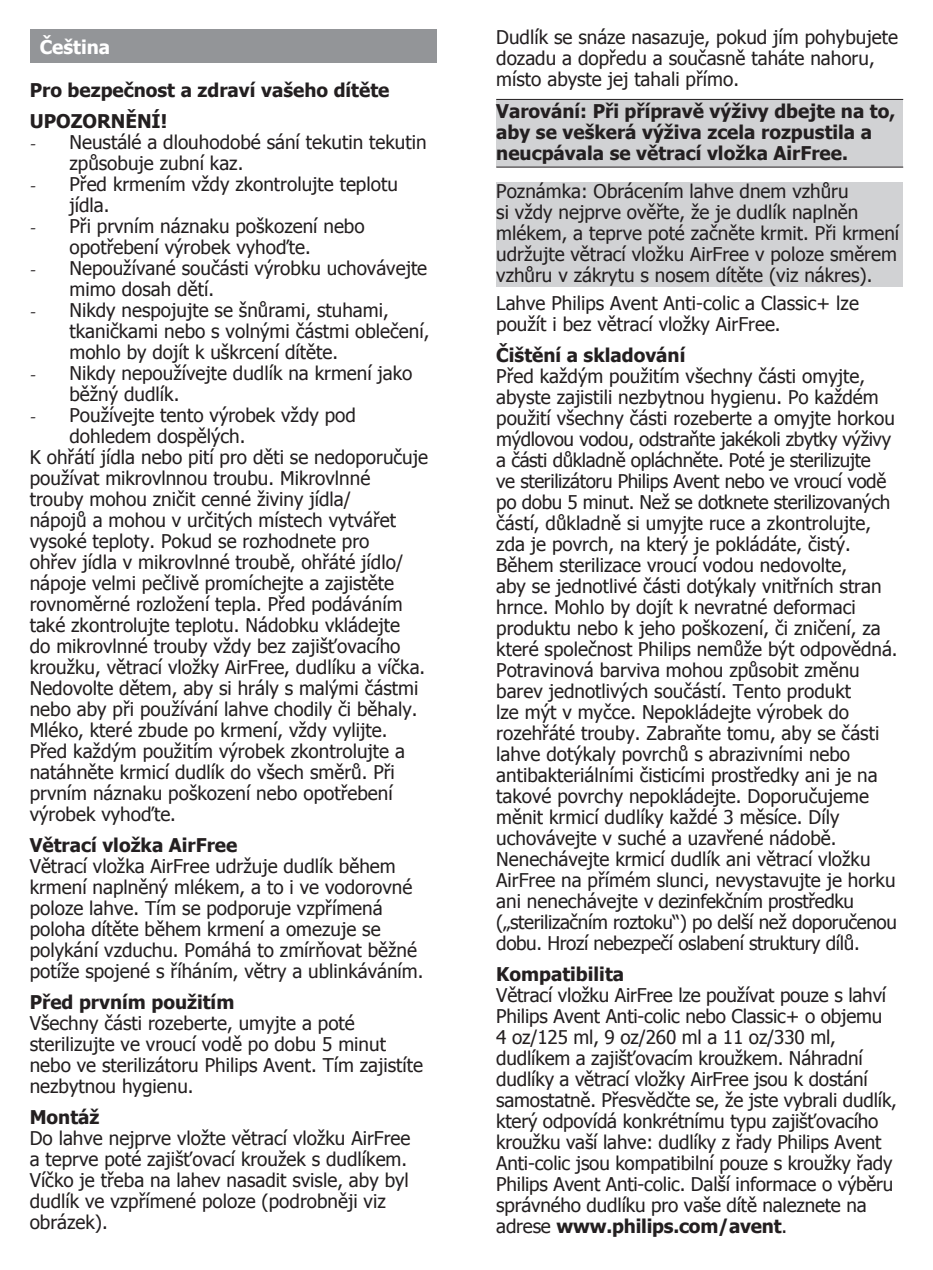
<style>
.page{position:relative;width:933px;height:1270px;background:#fff}
.page>*{position:absolute;margin:0;border:0;box-sizing:border-box;transform-origin:0 0}
.t1{font:18.9px/21px "Tahoma";color:#231f20}
.t2{font:700 18.9px/21px "Tahoma";color:#231f20}
.t3{font:700 18.9px "Tahoma";color:#fff}
.s1{font-family:"Minion Pro"}
.s2{font-weight:700}
</style>
<div class="page">
<div style="left:30px;top:30px;width:407px;height:33px;background:#939598"></div>
<div style="left:496px;top:99px;width:407px;height:68px;background:#d1d2d4"></div>
<hr style="left:496px;top:99px;width:407px;height:1px;background:#231f20">
<hr style="left:496px;top:167px;width:407px;height:1px;background:#231f20">
<div style="left:496px;top:183px;width:407px;height:104px;background:#d1d2d4"></div>
<p class="t3" style="left:40px;top:34px;width:72px">Čeština</p>
<p class="t2" style="left:30px;top:74px;width:361px;line-height:30.8px">Pro bezpečnost a zdraví vašeho dítěte<br>UPOZORNĚNÍ!</p>
<p class="t1" style="left:69px;top:131px;width:358px;text-indent:-40px"><span class="s1">-</span> Neustálé a dlouhodobé sání tekutin tekutin způsobuje zubní kaz.</p>
<p class="t1" style="left:69px;top:173px;width:330px;text-indent:-40px"><span class="s1">-</span> Před krmením vždy zkontrolujte teplotu jídla.</p>
<p class="t1" style="left:69px;top:215px;width:297px;text-indent:-40px"><span class="s1">-</span> Při prvním náznaku poškození nebo opotřebení výrobek vyhoďte.</p>
<p class="t1" style="left:69px;top:257px;width:359px;text-indent:-40px"><span class="s1">-</span> Nepoužívané součásti výrobku uchovávejte mimo dosah dětí.</p>
<p class="t1" style="left:69px;top:299px;width:361px;text-indent:-40px"><span class="s1">-</span> Nikdy nespojujte se šnůrami, stuhami, tkaničkami nebo s volnými částmi oblečení, mohlo by dojít k uškrcení dítěte.</p>
<p class="t1" style="left:69px;top:362px;width:344px;text-indent:-40px"><span class="s1">-</span> Nikdy nepoužívejte dudlík na krmení jako běžný dudlík.</p>
<p class="t1" style="left:30px;top:404px;width:328px"><span class="s1">-</span> Používejte tento výrobek vždy pod</p>
<p class="t1" style="left:69px;top:425px;width:177px">dohledem dospělých.</p>
<p class="t1" style="left:30px;top:446px;width:400px">K ohřátí jídla nebo pití pro děti se nedoporučuje</p>
<p class="t1" style="left:30px;top:467px;width:342px">používat mikrovlnnou troubu. Mikrovlnné</p>
<p class="t1" style="left:30px;top:488px;width:323px">trouby mohou zničit cenné živiny jídla/</p>
<p class="t1" style="left:30px;top:509px;width:368px">nápojů a mohou v určitých místech vytvářet</p>
<p class="t1" style="left:30px;top:530px;width:341px">vysoké teploty. Pokud se rozhodnete pro</p>
<p class="t1" style="left:30px;top:551px;width:375px">ohřev jídla v mikrovlnné troubě, ohřáté jídlo/</p>
<p class="t1" style="left:30px;top:572px;width:366px">nápoje velmi pečlivě promíchejte a zajistěte</p>
<p class="t1" style="left:30px;top:593px;width:374px">rovnoměrné rozložení tepla. Před podáváním</p>
<p class="t1" style="left:30px;top:614px;width:372px">také zkontrolujte teplotu. Nádobku vkládejte</p>
<p class="t1" style="left:30px;top:635px;width:372px">do mikrovlnné trouby vždy bez zajišťovacího</p>
<p class="t1" style="left:30px;top:656px;width:397px">kroužku, větrací vložky AirFree, dudlíku a víčka.</p>
<p class="t1" style="left:30px;top:677px;width:390px">Nedovolte dětem, aby si hrály s malými částmi</p>
<p class="t1" style="left:30px;top:698px;width:389px">nebo aby při používání lahve chodily či běhaly.</p>
<p class="t1" style="left:30px;top:719px;width:359px">Mléko, které zbude po krmení, vždy vylijte.</p>
<p class="t1" style="left:30px;top:740px;width:377px">Před každým použitím výrobek zkontrolujte a</p>
<p class="t1" style="left:30px;top:761px;width:366px">natáhněte krmicí dudlík do všech směrů. Při</p>
<p class="t1" style="left:30px;top:782px;width:364px">prvním náznaku poškození nebo opotřebení</p>
<p class="t1" style="left:30px;top:803px;width:148px">výrobek vyhoďte.</p>
<p class="t2" style="left:30px;top:833px;width:209px">Větrací vložka AirFree</p>
<p class="t1" style="left:30px;top:855px;width:395px">Větrací vložka AirFree udržuje dudlík během krmení naplněný mlékem, a to i ve vodorovné poloze lahve. Tím se podporuje vzpřímená poloha dítěte během krmení a omezuje se polykání vzduchu. Pomáhá to zmírňovat běžné potíže spojené s říháním, větry a ublinkáváním.</p>
<p class="t2" style="left:30px;top:990px;width:206px">Před prvním použitím</p>
<p class="t1" style="left:30px;top:1011px;width:395px">Všechny části rozeberte, umyjte a poté sterilizujte ve vroucí vodě po dobu 5 minut nebo ve sterilizátoru Philips Avent. Tím zajistíte nezbytnou hygienu.</p>
<p class="t2" style="left:30px;top:1105px;width:71px">Montáž</p>
<p class="t1" style="left:30px;top:1126px;width:382px">Do lahve nejprve vložte větrací vložku AirFree a teprve poté zajišťovací kroužek s dudlíkem.<br>Víčko je třeba na lahev nasadit svisle, aby byl dudlík ve vzpřímené poloze (podrobněji viz obrázek).</p>
<p class="t1" style="left:496px;top:26px;width:403px">Dudlík se snáze nasazuje, pokud jím pohybujete dozadu a dopředu a současně taháte nahoru, místo abyste jej tahali přímo.</p>
<p class="t2" style="left:496px;top:99px;width:400px">Varování: Při přípravě výživy dbejte na to, aby se veškerá výživa zcela rozpustila a neucpávala se větrací vložka AirFree.</p>
<p class="t1" style="left:496px;top:180px;width:404px">Poznámka: Obrácením lahve dnem vzhůru<br>si vždy nejprve ověřte, že je dudlík naplněn mlékem, a teprve poté začněte krmit. Při krmení udržujte větrací vložku AirFree v poloze směrem vzhůru v zákrytu s nosem dítěte (viz nákres).</p>
<p class="t1" style="left:496px;top:292px;width:364px">Lahve Philips Avent Anti-colic a Classic+ lze použít i bez větrací vložky AirFree.</p>
<p class="t2" style="left:496px;top:344px;width:191px">Čištění a skladování</p>
<p class="t1" style="left:496px;top:365px;width:403px">Před každým použitím všechny části omyjte, abyste zajistili nezbytnou hygienu. Po každém použití všechny části rozeberte a omyjte horkou mýdlovou vodou, odstraňte jakékoli zbytky výživy a části důkladně opláchněte. Poté je sterilizujte<br>ve sterilizátoru Philips Avent nebo ve vroucí vodě po dobu 5 minut. Než se dotknete sterilizovaných částí, důkladně si umyjte ruce a zkontrolujte, zda je povrch, na který je pokládáte, čistý.<br>Během sterilizace vroucí vodou nedovolte,<br>aby se jednotlivé části dotýkaly vnitřních stran hrnce. Mohlo by dojít k nevratné deformaci produktu nebo k jeho poškození, či zničení, za které společnost Philips nemůže být odpovědná.<br>Potravinová barviva mohou způsobit změnu barev jednotlivých součástí. Tento produkt<br>lze mýt v myčce. Nepokládejte výrobek do rozehřáté trouby. Zabraňte tomu, aby se části lahve dotýkaly povrchů s abrazivními nebo antibakteriálními čisticími prostředky ani je na takové povrchy nepokládejte. Doporučujeme měnit krmicí dudlíky každé 3 měsíce. Díly uchovávejte v suché a uzavřené nádobě.<br>Nenechávejte krmicí dudlík ani větrací vložku AirFree na přímém slunci, nevystavujte je horku ani nenechávejte v dezinfekčním prostředku („sterilizačním roztoku“) po delší než doporučenou dobu. Hrozí nebezpečí oslabení struktury dílů.</p>
<p class="t2" style="left:496px;top:962px;width:129px">Kompatibilita</p>
<p class="t1" style="left:496px;top:984px;width:402px">Větrací vložku AirFree lze používat pouze s lahví Philips Avent Anti-colic nebo Classic+ o objemu 4 oz/125 ml, 9 oz/260 ml a 11 oz/330 ml, dudlíkem a zajišťovacím kroužkem. Náhradní dudlíky a větrací vložky AirFree jsou k dostání samostatně. Přesvědčte se, že jste vybrali dudlík, který odpovídá konkrétnímu typu zajišťovacího kroužku vaší lahve: dudlíky z řady Philips Avent Anti-colic jsou kompatibilní pouze s kroužky řady Philips Avent Anti-colic. Další informace o výběru správného dudlíku pro vaše dítě naleznete na adrese <span class="s2">www.philips.com/avent</span>.</p>
</div>
